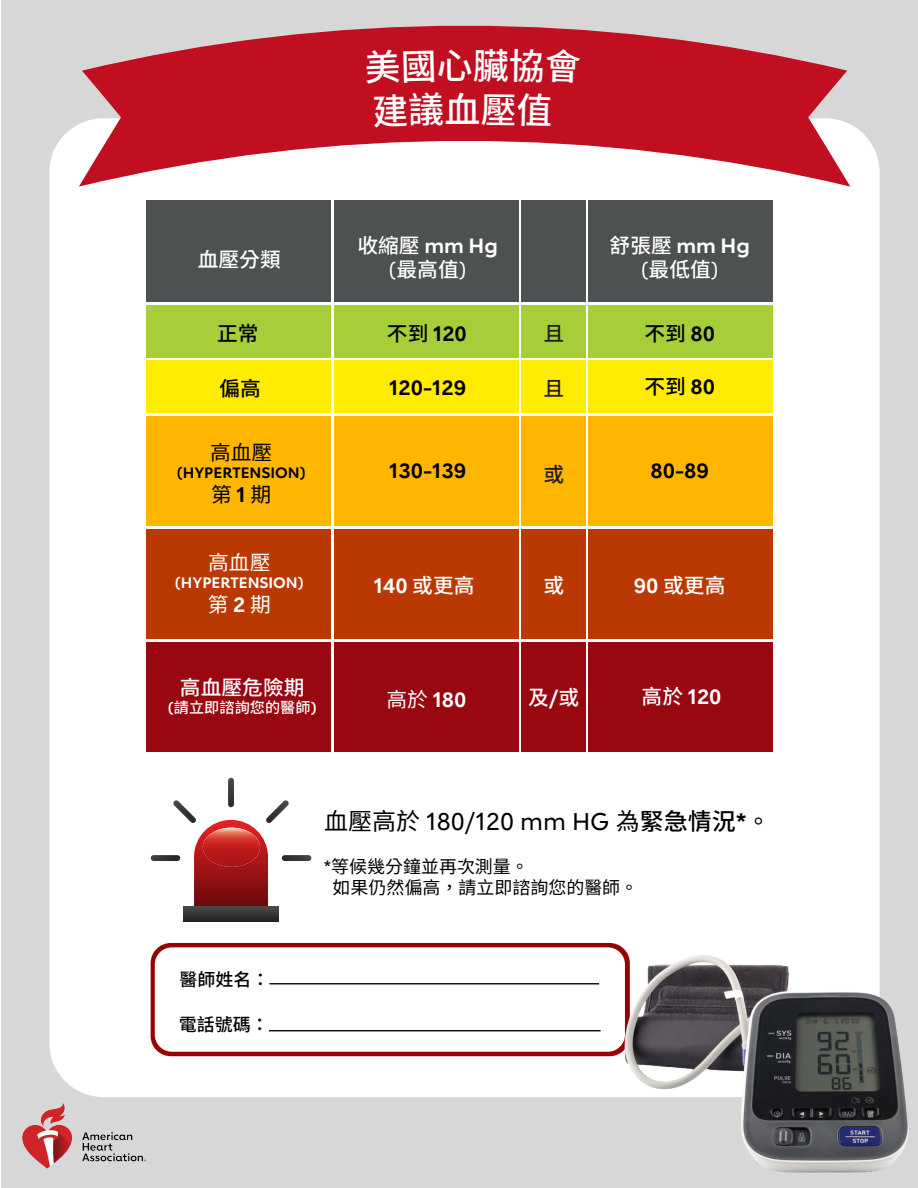
<style>
.page{position:relative;width:918px;height:1188px;background:#fff}
.page>*{position:absolute;margin:0;border:0;box-sizing:border-box;transform-origin:0 0}
.t1{font:500 36px "Noto Sans CJ Ktc";color:#fff}
.t2{font:500 24px "Lub Dub";color:#000}
.t3{font:700 20.4px "Lub Dub";color:#fff}
.t4{font:500 20.4px "Noto Sans CJ Ktc";color:#fff}
.t5{font:700 20.4px "Lub Dub";color:#000}
.t6{font:500 20.4px "Noto Sans CJ Ktc";color:#000}
.t7{font:20.4px "Noto Sans CJ Ktc";color:#000}
.t8{font:20.4px "Noto Sans CJ Ktc";color:#fff}
.t9{font:500 20.4px "Noto Sans CJ Ktc";color:#231f20}
.t10{font:17.7px/21.3px "Noto Sans CJ Ktc";color:#000}
.t11{font:500 17.7px "Noto Sans CJ Ktc";color:#000}
.t12{font:700 15px "Lub Dub";color:#000}
.t13{font:700 15px "Lub Dub";color:#fff}
.t14{font:500 15px "Noto Sans CJ Ktc";color:#fff}
.s1{font-family:"Noto Sans CJ Ktc";font-weight:500}
.s2{font-family:"Lub Dub"}
.s3{font-family:"Lub Dub";font-weight:700}
.s4{font-family:"Noto Sans CJ Ktc";font-weight:400}
.s5{font-family:"Noto Sans CJ Ktc";font-size:23.7px}
.s6{font-weight:700;font-size:23.7px}
.s7{font-family:"Noto Sans CJ Ktc";font-weight:400;font-size:23.7px}
.s8{font-family:"Lub Dub";font-weight:500}
</style>
<div class="page">
<div style="left:1px;top:0;width:917px;height:1187px;background:#d7d7d8"></div>
<div style="left:49px;top:118px;width:831px;height:979px;background:#fff;border-radius:54px"></div>
<svg style="left:79px;top:25px;width:771px;height:162px;fill:#c10e21"></svg>
<img style="left:22px;top:1103px;width:124px;height:66px">
<svg style="left:183px;top:906px;width:96px;height:15px"></svg>
<svg style="left:228px;top:778px;width:6px;height:29px"></svg>
<svg style="left:282px;top:855px;width:29px;height:6px"></svg>
<div style="left:151px;top:855px;width:29px;height:6px;background:#373334;border-radius:3px"></div>
<svg style="left:173px;top:800px;width:116px;height:106px"></svg>
<div style="left:151px;top:943px;width:479px;height:113px;background:#900;border-radius:20px"></div>
<div style="left:155px;top:947px;width:470px;height:105px;background:#fff;border-radius:17px"></div>
<svg style="left:269px;top:983px;width:306px;height:1px"></svg>
<svg style="left:269px;top:1030px;width:306px;height:1px"></svg>
<div style="left:147px;top:201px;width:184px;height:101px;background:#4d5152"></div>
<div style="left:521px;top:201px;width:64px;height:101px;background:#4d5152"></div>
<div style="left:147px;top:416px;width:184px;height:110px;background:#ffb600"></div>
<div style="left:521px;top:416px;width:64px;height:110px;background:#ffb600"></div>
<div style="left:147px;top:529px;width:184px;height:110px;background:#ba3902"></div>
<div style="left:521px;top:529px;width:64px;height:110px;background:#ba3902"></div>
<div style="left:147px;top:642px;width:184px;height:110px;background:#990711"></div>
<div style="left:521px;top:642px;width:64px;height:110px;background:#990711"></div>
<div style="left:147px;top:305px;width:184px;height:52px;background:#a6ce39"></div>
<div style="left:147px;top:360px;width:184px;height:53px;background:#ffec00"></div>
<div style="left:521px;top:360px;width:64px;height:53px;background:#ffec00"></div>
<div style="left:334px;top:201px;width:184px;height:101px;background:#4d5152"></div>
<div style="left:588px;top:201px;width:184px;height:101px;background:#4d5152"></div>
<div style="left:334px;top:305px;width:184px;height:52px;background:#a6ce39"></div>
<div style="left:588px;top:305px;width:184px;height:52px;background:#a6ce39"></div>
<div style="left:521px;top:305px;width:64px;height:52px;background:#a6ce39"></div>
<div style="left:334px;top:360px;width:184px;height:53px;background:#ffec00"></div>
<div style="left:588px;top:360px;width:184px;height:53px;background:#ffec00"></div>
<div style="left:334px;top:416px;width:184px;height:110px;background:#ffb600"></div>
<div style="left:588px;top:416px;width:184px;height:110px;background:#ffb600"></div>
<div style="left:334px;top:529px;width:184px;height:110px;background:#ba3902"></div>
<div style="left:588px;top:529px;width:184px;height:110px;background:#ba3902"></div>
<div style="left:334px;top:642px;width:184px;height:110px;background:#990711"></div>
<div style="left:588px;top:642px;width:184px;height:110px;background:#990711"></div>
<img style="left:575px;top:898px;width:334px;height:275px">
<img style="left:203px;top:828px;width:57px;height:39px">
<div style="left:365px;top:49px;width:107px;height:35px;background:#c10e21"></div>
<div style="left:510px;top:48px;width:71px;height:36px;background:#c10e21"></div>
<div style="left:373px;top:92px;width:70px;height:35px;background:#c10e21"></div>
<div style="left:482px;top:93px;width:70px;height:34px;background:#c10e21"></div>
<h1 class="t1" style="left:473px;top:45px;width:38px">臟</h1>
<h1 class="t1" style="left:445px;top:89px;width:38px">血</h1>
<p class="t4" style="left:198px;top:248px;width:85px">血壓分類</p>
<p class="t3" style="left:357px;top:233px;width:142px"><span class="s1">收縮壓</span> mm Hg</p>
<p class="t4" style="left:389px;top:259px;width:79px"><span class="s2">(</span>最高值<span class="s2">)</span></p>
<p class="t6" style="left:217px;top:322px;width:43px">正常</p>
<p class="t5" style="left:387px;top:321px;width:82px"><span class="s1">不到</span> 120</p>
<p class="t6" style="left:219px;top:377px;width:43px">偏高</p>
<p class="t5" style="left:389px;top:376px;width:78px">120-129</p>
<p class="t7" style="left:210px;top:441px;width:64px">高血壓</p>
<p class="t12" style="left:177px;top:463px;width:130px">(HYPERTENSION)</p>
<p class="t7" style="left:211px;top:483px;width:62px">第 <span class="s3">1</span> 期</p>
<p class="t5" style="left:389px;top:459px;width:78px">130-139</p>
<p class="t9" style="left:543px;top:322px;width:22px">且</p>
<p class="t9" style="left:543px;top:377px;width:22px">且</p>
<p class="t9" style="left:543px;top:463px;width:22px">或</p>
<p class="t8" style="left:208px;top:551px;width:64px">高血壓</p>
<p class="t13" style="left:175px;top:573px;width:130px">(HYPERTENSION)</p>
<p class="t8" style="left:208px;top:593px;width:65px">第 <span class="s3">2</span> 期</p>
<p class="t3" style="left:374px;top:574px;width:102px">140 <span class="s1">或更高</span></p>
<p class="t4" style="left:543px;top:574px;width:22px">或</p>
<p class="t3" style="left:610px;top:233px;width:142px"><span class="s1">舒張壓</span> mm Hg</p>
<p class="t4" style="left:641px;top:259px;width:79px"><span class="s2">(</span>最低值<span class="s2">)</span></p>
<p class="t6" style="left:644px;top:322px;width:72px">不到 <span class="s3">80</span></p>
<p class="t6" style="left:644px;top:375px;width:72px">不到 <span class="s3">80</span></p>
<p class="t5" style="left:651px;top:459px;width:60px">80-89</p>
<p class="t4" style="left:634px;top:574px;width:93px"><span class="s3">90</span> 或更高</p>
<p class="t4" style="left:180px;top:676px;width:126px">高血壓危險期</p>
<p class="t14" style="left:168px;top:699px;width:150px"><span class="s3">(</span>請立即諮詢您的醫師<span class="s3">)</span></p>
<p class="t3" style="left:387px;top:688px;width:82px"><span class="s4">高於</span> 180</p>
<p class="t4" style="left:528px;top:686px;width:53px">及<span class="s3">/</span>或</p>
<p class="t3" style="left:642px;top:685px;width:82px"><span class="s1">高於</span> 120</p>
<p class="t11" style="left:179px;top:970px;width:91px">醫師姓名：</p>
<p class="t11" style="left:179px;top:1014px;width:91px">電話號碼：</p>
<p class="t2" style="left:324px;top:808px;width:448px"><span class="s4">血壓高於</span> 180/120 mm HG <span class="s4">為</span><span class="s5">緊急情況</span><span class="s6">*</span><span class="s7">。</span></p>
<p class="t10" style="left:333px;top:856px;width:307px;text-indent:-9px"><span class="s8">*</span>等候幾分鐘並再次測量。<br>如果仍然偏高，請立即諮詢您的醫師。</p>
</div>
